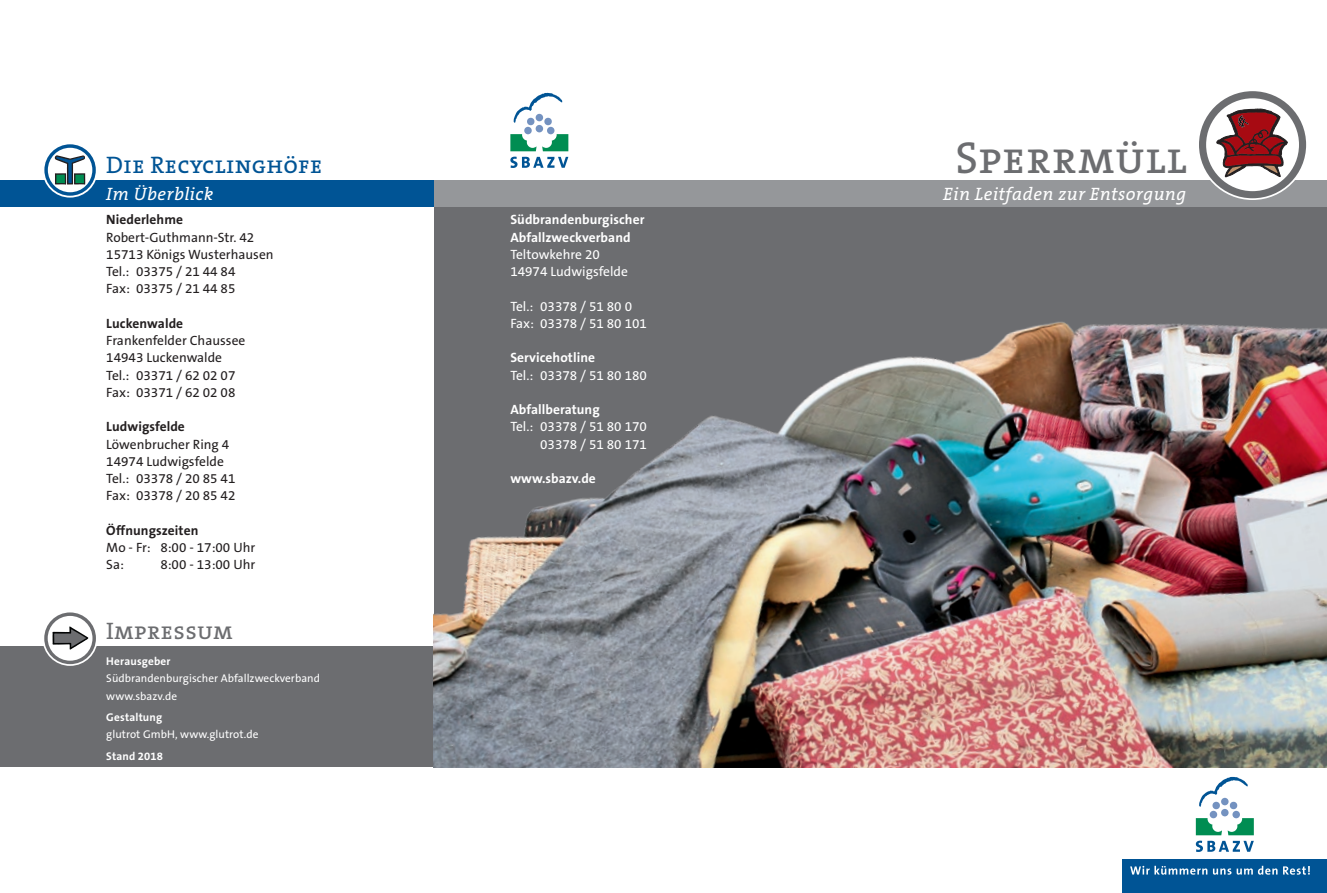
<style>
.page{position:relative;width:1327px;height:893px;background:#fff}
.page>*{position:absolute;margin:0;border:0;box-sizing:border-box;transform-origin:0 0}
.t1{font:45px "The Serif Caps";letter-spacing:.01em;color:#6c6d70}
.t2{font:24px "The Serif Caps";letter-spacing:.01em;color:#005495}
.t3{font:24px "The Serif Caps";letter-spacing:.01em;color:#6c6d70}
.t4{font:italic 18px "The Serif B5 Plain";letter-spacing:.025em;color:#fff}
.t5{font:13.5px/17.2px "The Sans B5 Plain";color:#231f20}
.t6{font:13.5px/17.2px "The Sans B5 Plain";color:#fff}
.t7{font:700 13.5px/17.2px "The Sans B7";letter-spacing:.005em;color:#fff}
.t8{font:700 13.5px "The Sans B7";letter-spacing:.005em;color:#231f20}
.t9{font:11.25px/17.2px "The Sans B5 Plain";letter-spacing:.005em;color:#fff}
.t10{font:700 11.25px "The Sans B7";letter-spacing:.015em;color:#fff}
</style>
<div class="page">
<div style="left:0;top:646px;width:441px;height:121px;background:#6c6d70"></div>
<div style="left:434px;top:205px;width:893px;height:562px;background:#6c6d70"></div>
<div style="left:434px;top:181px;width:893px;height:26px;background:#95979a"></div>
<div style="left:0;top:181px;width:434px;height:26px;background:#005495"></div>
<img style="left:434px;top:321px;width:893px;height:446px">
<svg style="left:43px;top:611px;width:55px;height:55px"></svg>
<svg style="left:46px;top:614px;width:48px;height:48px"></svg>
<div style="left:44px;top:612px;width:52px;height:52px;border:3px solid #6c6d70;border-radius:50%"></div>
<div style="left:1122px;top:859px;width:205px;height:34px;background:#005495"></div>
<svg style="left:1196px;top:841px;width:57px;height:11px"></svg>
<div style="left:1221px;top:809px;width:7px;height:7px;background:#7492c0;border-radius:50%"></div>
<div style="left:1209px;top:811px;width:8px;height:7px;background:#7492c0;border-radius:50%"></div>
<div style="left:1232px;top:811px;width:8px;height:7px;background:#7492c0;border-radius:50%"></div>
<svg style="left:1199px;top:777px;width:48px;height:33px"></svg>
<svg style="left:1196px;top:818px;width:57px;height:17px"></svg>
<svg style="left:1130px;top:866px;width:180px;height:9px"></svg>
<svg style="left:510px;top:157px;width:58px;height:11px"></svg>
<div style="left:535px;top:125px;width:8px;height:7px;background:#7492c0;border-radius:50%"></div>
<div style="left:524px;top:127px;width:8px;height:7px;background:#7492c0;border-radius:50%"></div>
<div style="left:547px;top:127px;width:7px;height:7px;background:#7492c0;border-radius:50%"></div>
<svg style="left:513px;top:93px;width:49px;height:33px"></svg>
<svg style="left:510px;top:134px;width:26px;height:17px"></svg>
<svg style="left:542px;top:134px;width:26px;height:17px"></svg>
<svg style="left:43px;top:142px;width:55px;height:56px"></svg>
<svg style="left:46px;top:146px;width:48px;height:48px"></svg>
<div style="left:44px;top:144px;width:52px;height:52px;border:3px solid #005495;border-radius:50%"></div>
<svg style="left:1197px;top:89px;width:110px;height:111px"></svg>
<svg style="left:1202px;top:95px;width:100px;height:100px"></svg>
<svg style="left:1215px;top:108px;width:73px;height:73px"></svg>
<div style="left:1199px;top:91px;width:107px;height:107px;border:7px solid #6c6d70;border-radius:50%"></div>
<h2 class="t2" style="left:106px;top:149px;width:218px">Die Recyclinghöfe</h2>
<h3 class="t4" style="left:106px;top:185px;width:108px">Im Überblick</h3>
<p class="t8" style="left:106px;top:213px;width:78px">Niederlehme</p>
<p class="t5" style="left:106px;top:229px;width:169px">Robert-Guthmann-Str. 42<br>15713 Königs Wusterhausen<br>Tel.: 03375 / 21 44 84<br>Fax: 03375 / 21 44 85</p>
<p class="t8" style="left:106px;top:316px;width:78px">Luckenwalde</p>
<p class="t5" style="left:106px;top:333px;width:141px">Frankenfelder Chaussee<br>14943 Luckenwalde<br>Tel.: 03371 / 62 02 07<br>Fax: 03371 / 62 02 08</p>
<p class="t8" style="left:106px;top:420px;width:80px">Ludwigsfelde</p>
<p class="t5" style="left:106px;top:436px;width:131px">Löwenbrucher Ring 4<br>14974 Ludwigsfelde<br>Tel.: 03378 / 20 85 41<br>Fax: 03378 / 20 85 42</p>
<p class="t8" style="left:106px;top:523px;width:94px">Öffnungszeiten</p>
<p class="t5" style="left:106px;top:540px;width:150px">Mo - Fr: 8:00 - 17:00 Uhr<br>Sa:</p>
<p class="t5" style="left:160px;top:557px;width:96px">8:00 - 13:00 Uhr</p>
<h2 class="t3" style="left:106px;top:616px;width:128px">Impressum</h2>
<p class="t10" style="left:106px;top:655px;width:66px">Herausgeber</p>
<p class="t9" style="left:106px;top:670px;width:215px">Südbrandenburgischer Abfallzweckverband www.sbazv.de</p>
<p class="t10" style="left:106px;top:711px;width:57px">Gestaltung</p>
<p class="t9" style="left:106px;top:726px;width:154px">glutrot GmbH, www.glutrot.de</p>
<p class="t10" style="left:106px;top:750px;width:58px">Stand 2018</p>
<p class="t7" style="left:510px;top:212px;width:136px">Südbrandenburgischer<br>Abfallzweckverband</p>
<p class="t6" style="left:510px;top:246px;width:119px">Teltowkehre 20<br>14974 Ludwigsfelde</p>
<p class="t6" style="left:510px;top:298px;width:138px">Tel.: 03378 / 51 80 0<br>Fax: 03378 / 51 80 101</p>
<p class="t7" style="left:510px;top:350px;width:86px">Servicehotline</p>
<p class="t6" style="left:510px;top:367px;width:138px">Tel.: 03378 / 51 80 180</p>
<p class="t7" style="left:510px;top:402px;width:91px">Abfallberatung</p>
<p class="t6" style="left:510px;top:419px;width:138px;text-align:right">Tel.: 03378 / 51 80 170<br>03378 / 51 80 171</p>
<p class="t7" style="left:510px;top:471px;width:87px">www.sbazv.de</p>
<h1 class="t1" style="left:955px;top:129px;width:233px">Sperrmüll</h1>
<h3 class="t4" style="left:943px;top:185px;width:244px">Ein Leitfaden zur Entsorgung</h3>
</div>
